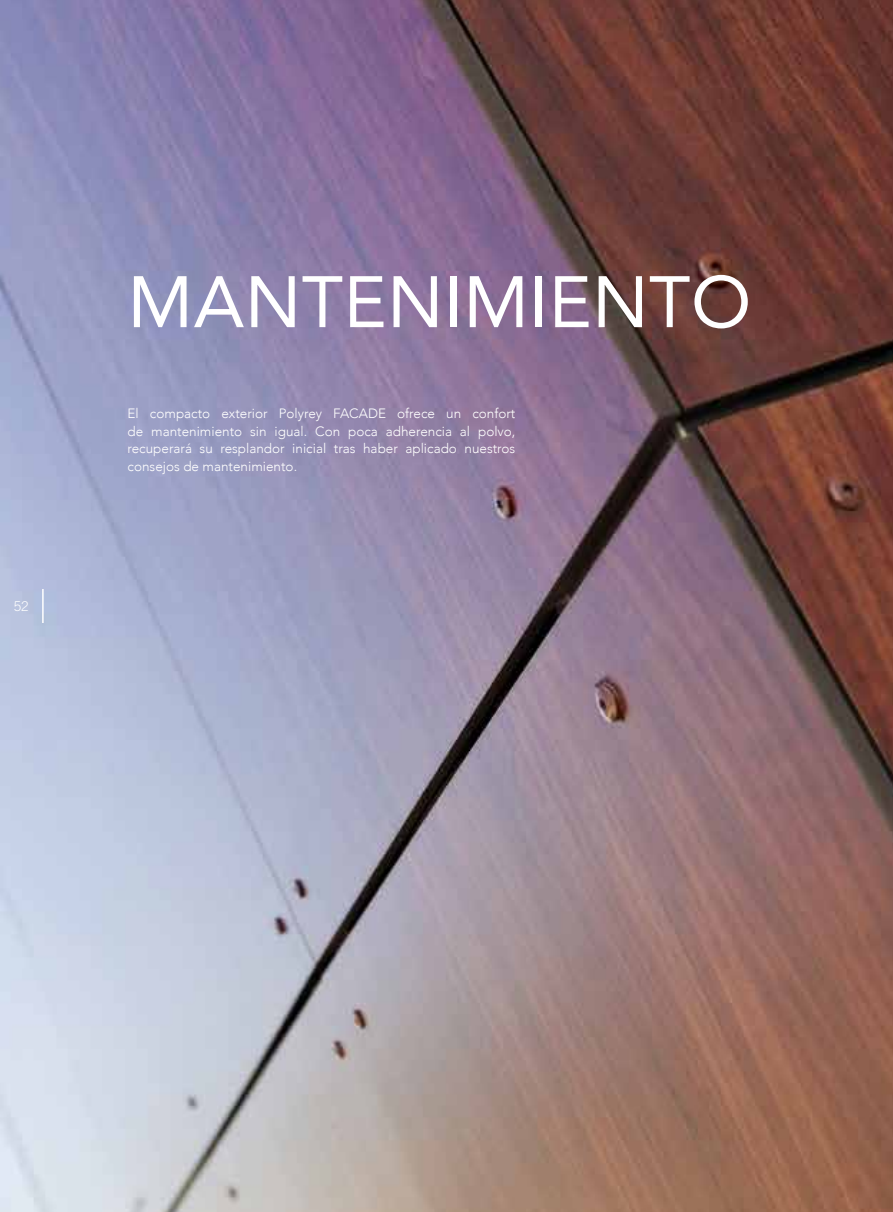
<style>
.page{position:relative;width:893px;height:1212px;background:#fff}
.page>*{position:absolute;margin:0;border:0;box-sizing:border-box;transform-origin:0 0}
.t1{font:72px "Avenir";letter-spacing:.01em;color:#fff}
.t2{font:300 13.5px/18px "Avenir";color:#fff;text-align:justify}
.t3{font:300 13.5px "Trade Gothic LT";color:#fff}
</style>
<div class="page">
<img style="left:0;top:0;width:893px;height:1212px">
<hr style="left:42px;top:589px;width:2px;height:34px;background:#fff">
<p class="t3" style="left:14px;top:598px;width:17px">52</p>
<h1 class="t1" style="left:128px;top:244px;width:625px">MANTENIMIENTO</h1>
<p class="t2" style="left:128px;top:404px;width:389px">El compacto exterior Polyrey FACADE ofrece un confort de mantenimiento sin igual. Con poca adherencia al polvo, recuperará su resplandor inicial tras haber aplicado nuestros consejos de mantenimiento.</p>
</div>
